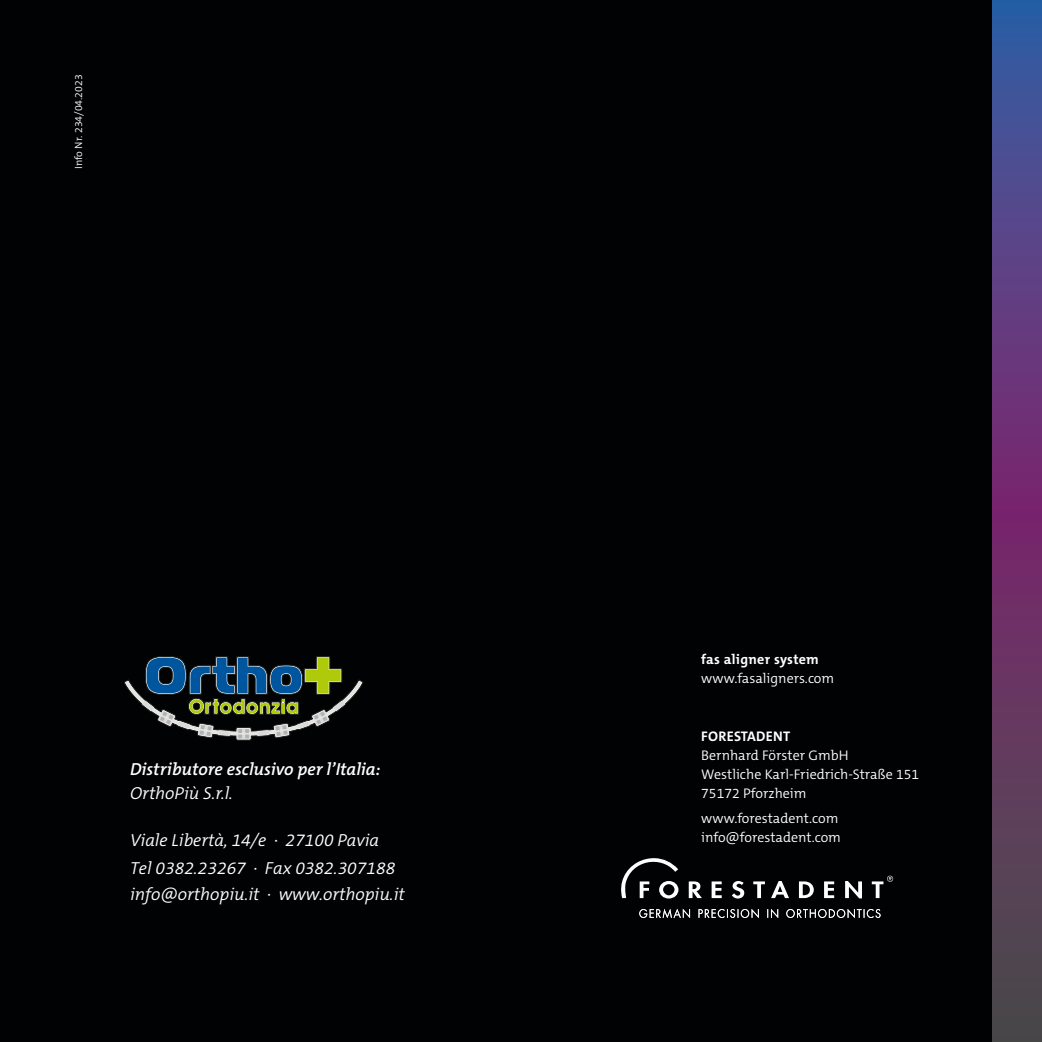
<style>
.page{position:relative;width:1042px;height:1042px;background:#000203}
.page>*{position:absolute;margin:0;border:0;box-sizing:border-box;transform-origin:0 0}
.t1{font:italic 300 17.5px/26.2px "The Mix C5";color:#fff}
.t2{font:italic 600 17.5px "The Mix C5";color:#fff}
.t3{font:300 14px "The Mix C5";color:#fff}
.t4{font:700 14px "The Mix C5";letter-spacing:.02em;color:#fff}
.t5{font:300 10.5px "The Mix C5";color:#fff}
</style>
<div class="page">
<svg style="left:689px;top:881px;width:13px;height:17px"></svg>
<svg style="left:711px;top:881px;width:11px;height:17px"></svg>
<svg style="left:732px;top:881px;width:12px;height:17px"></svg>
<svg style="left:753px;top:881px;width:12px;height:17px"></svg>
<svg style="left:771px;top:881px;width:18px;height:17px"></svg>
<svg style="left:799px;top:881px;width:15px;height:17px"></svg>
<svg style="left:824px;top:881px;width:10px;height:17px"></svg>
<svg style="left:845px;top:881px;width:17px;height:17px"></svg>
<svg style="left:872px;top:875px;width:21px;height:23px"></svg>
<svg style="left:621px;top:858px;width:57px;height:40px"></svg>
<svg style="left:639px;top:908px;width:241px;height:10px"></svg>
<svg style="left:992px;top:0;width:50px;height:1042px;background:#5b3e71"></svg>
<svg style="left:124px;top:656px;width:239px;height:84px"></svg>
<p class="t5" style="left:72px;top:169px;width:96px;rotate:-90deg">Info Nr. 234/04.2023</p>
<p class="t2" style="left:130px;top:757px;width:252px">Distributore esclusivo per l’Italia:</p>
<p class="t1" style="left:130px;top:779px;width:104px">OrthoPiù S.r.l.</p>
<p class="t1" style="left:130px;top:827px;width:251px">Viale Libertà, 14/e · 27100 Pavia</p>
<p class="t1" style="left:130px;top:855px;width:276px">Tel 0382.23267 · Fax 0382.307188 info@orthopiu.it · www.orthopiu.it</p>
<p class="t4" style="left:701px;top:650px;width:119px">fas aligner system</p>
<p class="t3" style="left:701px;top:669px;width:134px">www.fasaligners.com</p>
<p class="t4" style="left:701px;top:727px;width:91px">FORESTADENT</p>
<p class="t3" style="left:701px;top:746px;width:149px">Bernhard Förster GmbH</p>
<p class="t3" style="left:701px;top:765px;width:219px">Westliche Karl-Friedrich-Straße 151</p>
<p class="t3" style="left:701px;top:784px;width:107px">75172 Pforzheim</p>
<p class="t3" style="left:701px;top:809px;width:139px">www.forestadent.com</p>
<p class="t3" style="left:701px;top:828px;width:141px">info@forestadent.com</p>
</div>
